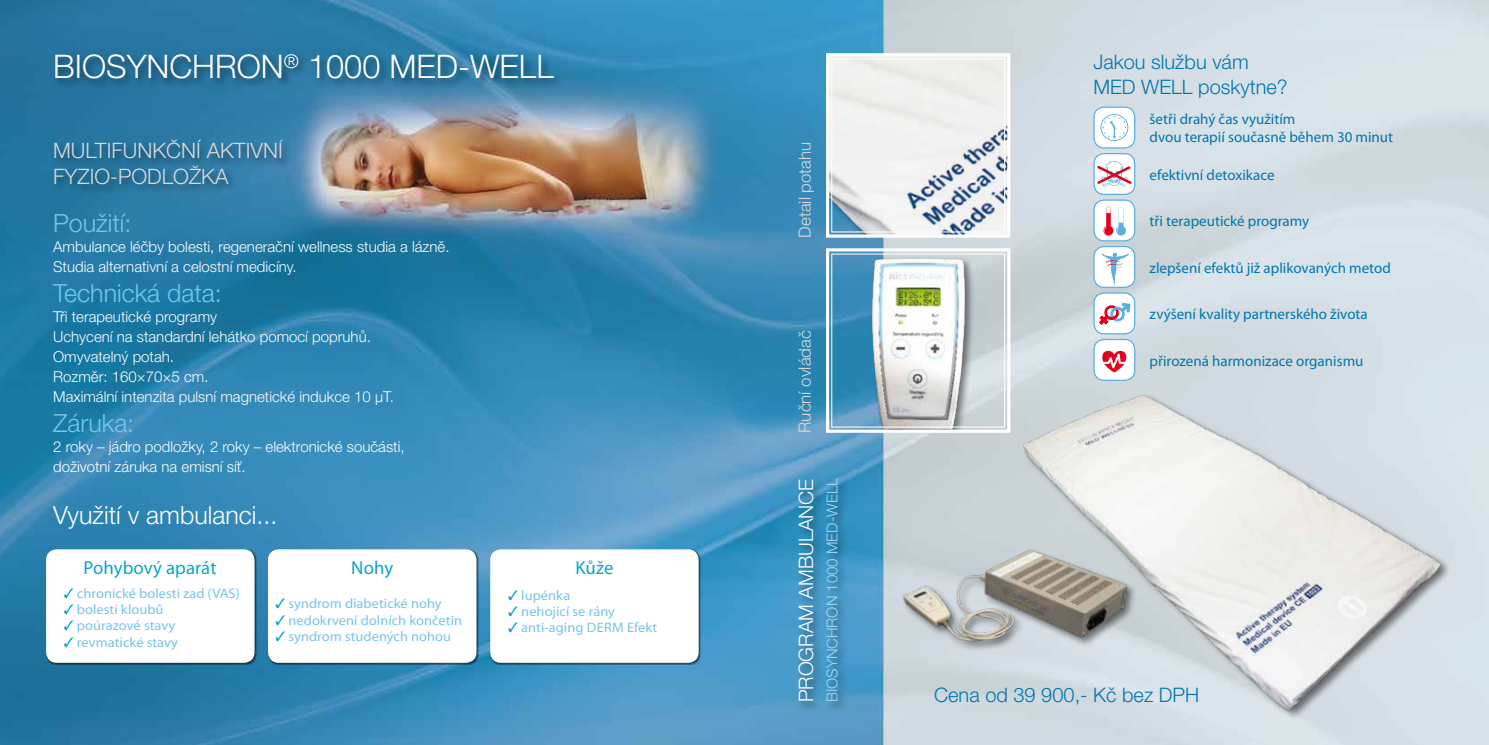
<style>
.page{position:relative;width:1489px;height:745px;background:#fff}
.page>*{position:absolute;margin:0;border:0;box-sizing:border-box;transform-origin:0 0}
.t1{font:300 32.5px "Helvetica Neue CE";color:#fff}
.t2{font:300 25px "Helvetica Neue CE";color:#78c5ea}
.t3{font:300 25px "Helvetica Neue CE";color:#fff}
.t4{font:300 21.25px/25.5px "Helvetica Neue CE";color:#d9dadb}
.t5{font:300 20px/25px "Helvetica Neue CE";color:#0076ae}
.t6{font:300 20px "Helvetica Neue CE";color:#fff}
.t7{font:18.75px "Myriad Pro";letter-spacing:.005em;color:#0ca4ce}
.t8{font:300 16.88px "Helvetica Neue CE";color:#d9dadb}
.t9{font:300 15px/20px "Helvetica Neue CE";color:#fff}
.t10{font:15px/18px "Myriad Pro";color:#0076ae}
.t11{font:300 15px "Helvetica Neue CE";color:#a2daf4}
.t12{font:13.75px "Myriad Pro";color:#78c5ea;scale:1.05 1}
.s1{color:#0ca4ce}
</style>
<div class="page">
<img style="left:0;top:0;width:1488px;height:744px">
<div style="left:53px;top:52px;width:511px;height:38px;background:#000;opacity:.5"></div>
<div style="left:796px;top:477px;width:28px;height:234px;background:#000;opacity:.5"></div>
<svg style="left:824px;top:52px;width:187px;height:187px"></svg>
<div style="left:831px;top:58px;width:174px;height:174px;border:1px solid #fff"></div>
<div style="left:824px;top:476px;width:24px;height:235px;background:#000;opacity:.5"></div>
<img style="left:957px;top:348px;width:531px;height:395px">
<div style="left:52px;top:138px;width:241px;height:56px;background:#000;opacity:.5"></div>
<svg style="left:824px;top:246px;width:187px;height:188px"></svg>
<div style="left:831px;top:253px;width:174px;height:174px;border:1px solid #fff"></div>
<div style="left:1093px;top:200px;width:41px;height:41px;background:#fff;border-radius:10px"></div>
<div style="left:1093px;top:199px;width:42px;height:42px;border:1px solid #5bb0de;border-radius:10px"></div>
<svg style="left:1103px;top:206px;width:22px;height:29px"></svg>
<div style="left:1093px;top:107px;width:41px;height:41px;background:#fff;border-radius:10px"></div>
<div style="left:1093px;top:106px;width:42px;height:42px;border:1px solid #5bb0de;border-radius:10px"></div>
<svg style="left:1100px;top:114px;width:28px;height:27px"></svg>
<div style="left:1093px;top:293px;width:41px;height:40px;background:#fff;border-radius:10px"></div>
<div style="left:1093px;top:292px;width:42px;height:42px;border:1px solid #5bb0de;border-radius:10px"></div>
<svg style="left:1099px;top:302px;width:31px;height:22px"></svg>
<div style="left:46px;top:548px;width:210px;height:116px;background:#000;opacity:.5"></div>
<div style="left:46px;top:549px;width:208px;height:113px;background:#fff;border-radius:11px"></div>
<div style="left:268px;top:548px;width:210px;height:116px;background:#000;opacity:.5"></div>
<div style="left:268px;top:549px;width:208px;height:113px;background:#fff;border-radius:11px"></div>
<div style="left:490px;top:548px;width:210px;height:116px;background:#000;opacity:.5"></div>
<div style="left:490px;top:549px;width:208px;height:113px;background:#fff;border-radius:11px"></div>
<div style="left:1093px;top:153px;width:41px;height:41px;background:#fff;border-radius:10px"></div>
<div style="left:1093px;top:153px;width:42px;height:42px;border:1px solid #5bb0de;border-radius:10px"></div>
<svg style="left:1097px;top:161px;width:35px;height:26px"></svg>
<div style="left:1093px;top:339px;width:41px;height:41px;background:#fff;border-radius:10px"></div>
<div style="left:1093px;top:338px;width:42px;height:42px;border:1px solid #5bb0de;border-radius:10px"></div>
<svg style="left:1102px;top:350px;width:25px;height:22px"></svg>
<div style="left:1093px;top:246px;width:41px;height:41px;background:#fff;border-radius:10px"></div>
<div style="left:1093px;top:246px;width:42px;height:42px;border:1px solid #5bb0de;border-radius:10px"></div>
<svg style="left:1101px;top:252px;width:27px;height:34px"></svg>
<img style="left:875px;top:520px;width:277px;height:165px">
<h1 class="t1" style="left:53px;top:48px;width:502px">BIOSYNCHRON<sup>®</sup> 1000 MED-WELL</h1>
<h3 class="t4" style="left:53px;top:138px;width:231px">MULTIFUNKČNÍ AKTIVNÍ<br>FYZIO-PODLOŽKA</h3>
<h2 class="t2" style="left:53px;top:209px;width:80px">Použití:</h2>
<p class="t9" style="left:53px;top:237px;width:398px">Ambulance léčby bolesti, regenerační wellness studia a lázně.<br>Studia alternativní a celostní medicíny.</p>
<h2 class="t2" style="left:53px;top:279px;width:170px">Technická data:</h2>
<p class="t9" style="left:53px;top:307px;width:342px">Tři terapeutické programy<br>Uchycení na standardní lehátko pomocí popruhů.<br>Omyvatelný potah.<br>Rozměr: 160×70×5 cm.<br>Maximální intenzita pulsní magnetické indukce 10 µT.</p>
<h2 class="t2" style="left:53px;top:409px;width:83px">Záruka:</h2>
<p class="t9" style="left:53px;top:437px;width:353px">2 roky – jádro podložky, 2 roky – elektronické součásti, doživotní záruka na emisní síť.</p>
<h2 class="t3" style="left:53px;top:500px;width:226px">Využití v ambulanci...</h2>
<p class="t7" style="left:84px;top:556px;width:134px">Pohybový aparát</p>
<p class="t12" style="left:64px;top:584px;width:169px"><span class="s1">✓</span> chronické bolesti zad (VAS)</p>
<p class="t12" style="left:64px;top:600px;width:96px"><span class="s1">✓</span> bolesti kloubů</p>
<p class="t12" style="left:64px;top:617px;width:108px"><span class="s1">✓</span> poúrazové stavy</p>
<p class="t12" style="left:64px;top:633px;width:110px"><span class="s1">✓</span> revmatické stavy</p>
<p class="t7" style="left:351px;top:556px;width:43px">Nohy</p>
<p class="t12" style="left:275px;top:595px;width:160px"><span class="s1">✓</span> syndrom diabetické nohy</p>
<p class="t12" style="left:275px;top:611px;width:179px"><span class="s1">✓</span> nedokrvení dolních končetin</p>
<p class="t12" style="left:275px;top:627px;width:169px"><span class="s1">✓</span> syndrom studených nohou</p>
<p class="t7" style="left:575px;top:556px;width:39px">Kůže</p>
<p class="t12" style="left:508px;top:586px;width:61px"><span class="s1">✓</span> lupénka</p>
<p class="t12" style="left:508px;top:602px;width:103px"><span class="s1">✓</span> nehojící se rány</p>
<p class="t12" style="left:508px;top:618px;width:143px"><span class="s1">✓</span> anti-aging DERM Efekt</p>
<p class="t8" style="left:795px;top:237px;width:97px;rotate:-90deg">Detail potahu</p>
<p class="t8" style="left:795px;top:432px;width:104px;rotate:-90deg">Ruční ovládač</p>
<h3 class="t6" style="left:794px;top:702px;width:225px;rotate:-90deg">PROGRAM AMBULANCE</h3>
<p class="t11" style="left:823px;top:702px;width:225px;rotate:-90deg">BIOSYNCHRON 1000 MED-WELL</p>
<h3 class="t5" style="left:1093px;top:49px;width:196px">Jakou službu vám<br>MED WELL poskytne?</h3>
<p class="t10" style="left:1149px;top:110px;width:245px">šetři drahý čas využitím<br>dvou terapií současně během 30 minut</p>
<p class="t10" style="left:1149px;top:165px;width:126px">efektivní detoxikace</p>
<p class="t10" style="left:1149px;top:212px;width:161px">tři terapeutické programy</p>
<p class="t10" style="left:1149px;top:258px;width:243px">zlepšení efektů již aplikovaných metod</p>
<p class="t10" style="left:1149px;top:304px;width:220px">zvýšení kvality partnerského života</p>
<p class="t10" style="left:1149px;top:351px;width:215px">přirozená harmonizace organismu</p>
<h3 class="t5" style="left:934px;top:682px;width:266px">Cena od 39 900,- Kč bez DPH</h3>
</div>
